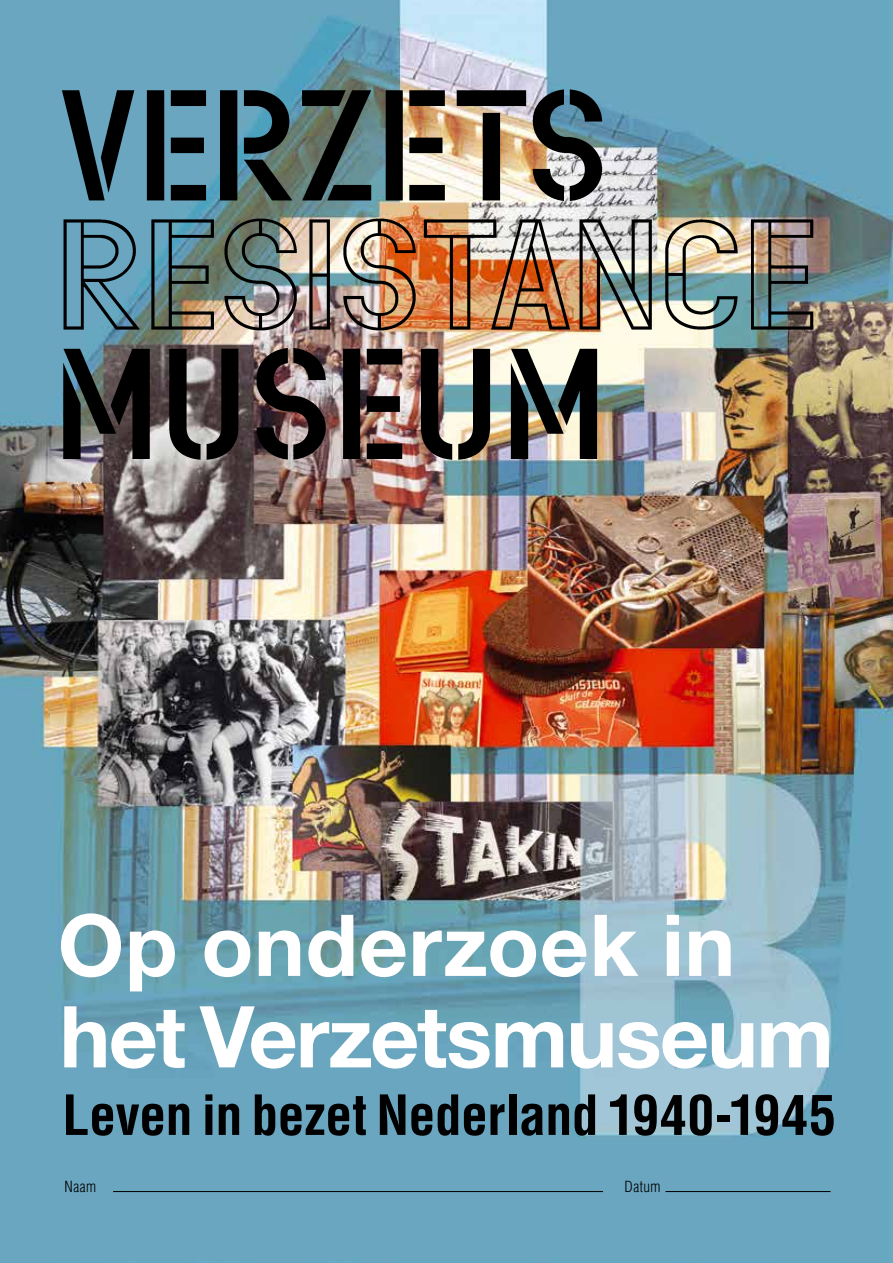
<style>
.page{position:relative;width:893px;height:1263px;background:#fff}
.page>*{position:absolute;margin:0;border:0;box-sizing:border-box;transform-origin:0 0}
.t1{font:700 85.5px/91.5px "Helvetica Neue LT Std";letter-spacing:-.015em;color:#fff}
.t2{font:700 condensed 54px "Helvetica LT Std";letter-spacing:-.01em;color:#000}
.t3{font:300 condensed 15px "Helvetica LT Std";letter-spacing:.03em;color:#000}
</style>
<div class="page">
<img style="left:0;top:0;width:893px;height:1263px">
<img style="left:43px;top:70px;width:789px;height:409px">
<hr style="left:113px;top:1191px;width:490px;height:1px;background:#000">
<hr style="left:665px;top:1191px;width:165px;height:1px;background:#000">
<h1 class="t1" style="left:58px;top:898px;width:778px">Op onderzoek in het Verzetsmuseum</h1>
<p class="t2" style="left:62px;top:1081px;width:775px">Leven in bezet Nederland 1940-1945</p>
<p class="t3" style="left:65px;top:1177px;width:33px">Naam</p>
<p class="t3" style="left:625px;top:1177px;width:37px">Datum</p>
</div>
